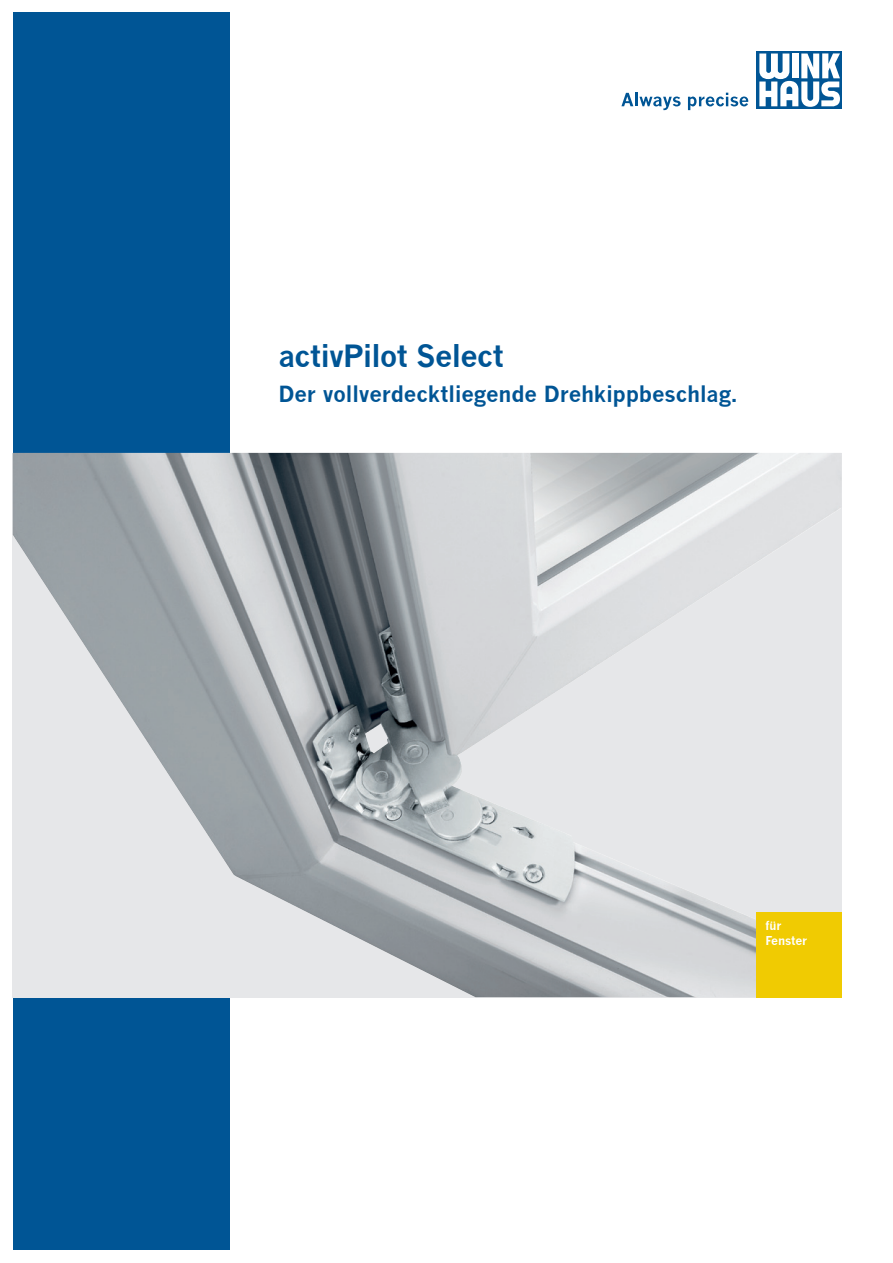
<style>
.page{position:relative;width:893px;height:1263px;background:#fff}
.page>*{position:absolute;margin:0;border:0;box-sizing:border-box;transform-origin:0 0}
.Headlines{font:700 30px "News Gothic";letter-spacing:-.03em;color:#005595}
.Zwischenhead{font:700 21.75px "News Gothic";letter-spacing:-.01em;color:#005595}
.t1{font:700 12px "News Gothic";letter-spacing:-.01em;color:#fff}
</style>
<div class="page">
<div style="left:13px;top:13px;width:217px;height:1237px;background:#005595"></div>
<div style="left:757px;top:51px;width:85px;height:58px;background:#005595"></div>
<svg style="left:759px;top:53px;width:81px;height:54px"></svg>
<svg style="left:621px;top:93px;width:60px;height:17px"></svg>
<svg style="left:688px;top:93px;width:60px;height:17px"></svg>
<img style="left:13px;top:453px;width:828px;height:544px">
<div style="left:757px;top:912px;width:85px;height:85px;background:#f0cb02"></div>
<p class="Headlines" style="left:279px;top:338px;width:227px">activPilot Select</p>
<p class="Zwischenhead" style="left:279px;top:381px;width:461px">Der vollverdecktliegende Drehkippbeschlag.</p>
<p class="t1" style="left:765px;top:918px;width:18px">für</p>
<p class="t1" style="left:765px;top:933px;width:43px">Fenster</p>
</div>
